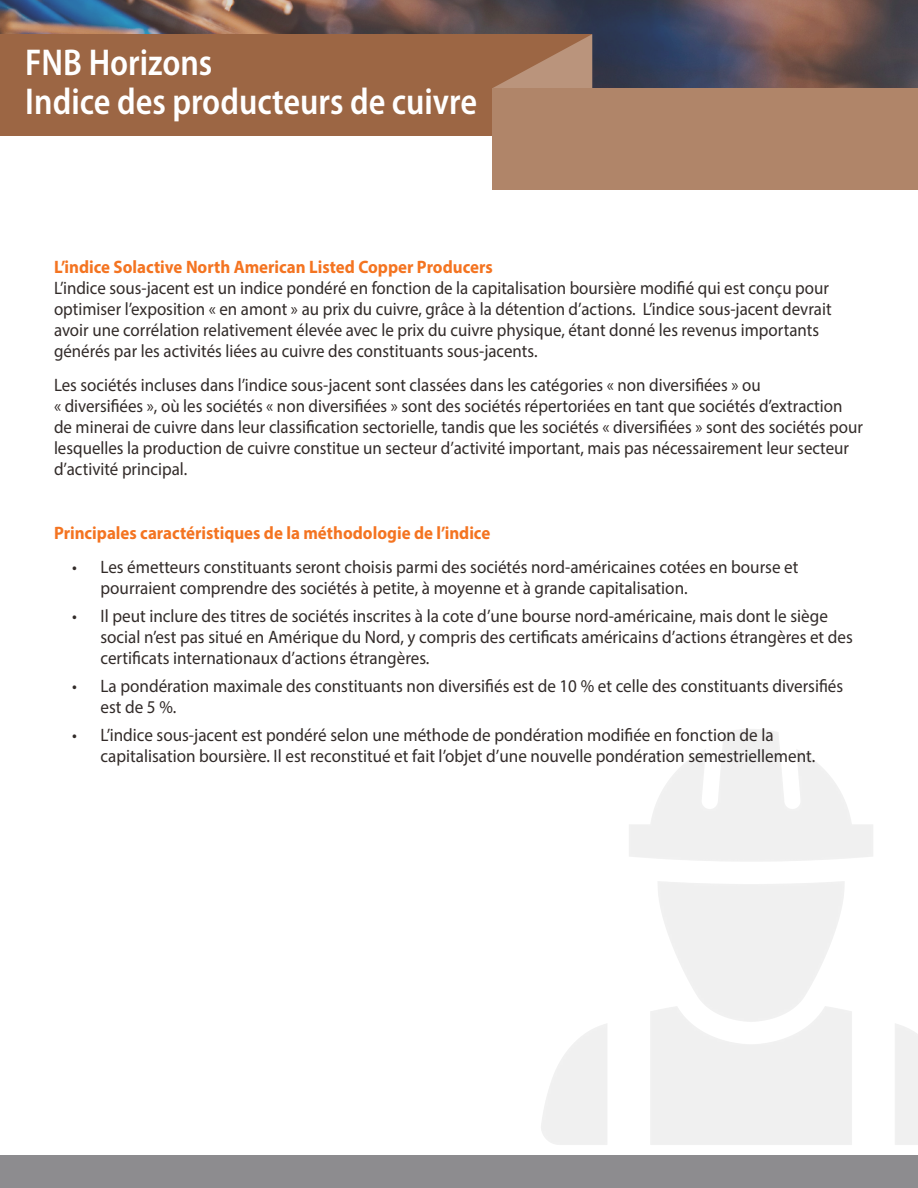
<style>
.page{position:relative;width:918px;height:1188px;background:#fff}
.page>*{position:absolute;margin:0;border:0;box-sizing:border-box;transform-origin:0 0}
.t1{font:600 semi-condensed 37.5px/39px "Myriad Pro";color:#fff;scale:.93 1}
.t2{font:18px/21px "Myriad Pro";color:#322b29;scale:.94 1}
.t3{font:18px/21px "Myriad Pro";color:#322b29;scale:.95 1}
.t4{font:700 18px "Myriad Pro";color:#f47421;scale:.94 1}
</style>
<div class="page">
<svg style="left:0;top:0;width:918px;height:89px;background:#5d5157"></svg>
<div style="left:0;top:35px;width:592px;height:101px;background:#9c6644"></div>
<svg style="left:492px;top:34px;width:100px;height:105px"></svg>
<div style="left:493px;top:89px;width:425px;height:101px;background:#b08569"></div>
<div style="left:0;top:1155px;width:918px;height:33px;background:#8d8c8f"></div>
<h1 class="t1" style="left:25px;top:42px;width:487px">FNB Horizons<br>Indice des producteurs de cuivre</h1>
<p class="t4" style="left:54px;top:255px;width:468px">L’indice Solactive North American Listed Copper Producers</p>
<p class="t2" style="left:54px;top:277px;width:829px">L’indice sous-jacent est un indice pondéré en fonction de la capitalisation boursière modifié qui est conçu pour optimiser l’exposition « en amont » au prix du cuivre, grâce à la détention d’actions. L’indice sous-jacent devrait avoir une corrélation relativement élevée avec le prix du cuivre physique, étant donné les revenus importants générés par les activités liées au cuivre des constituants sous-jacents.</p>
<p class="t2" style="left:54px;top:374px;width:862px">Les sociétés incluses dans l’indice sous-jacent sont classées dans les catégories « non diversifiées » ou<br>« diversifiées », où les sociétés « non diversifiées » sont des sociétés répertoriées en tant que sociétés d’extraction de minerai de cuivre dans leur classification sectorielle, tandis que les sociétés « diversifiées » sont des sociétés pour lesquelles la production de cuivre constitue un secteur d’activité important, mais pas nécessairement leur secteur d’activité principal.</p>
<p class="t4" style="left:54px;top:521px;width:466px">Principales caractéristiques de la méthodologie de l’indice</p>
<p class="t3" style="left:101px;top:557px;width:736px;text-indent:-29px">• Les émetteurs constituants seront choisis parmi des sociétés nord-américaines cotées en bourse et pourraient comprendre des sociétés à petite, à moyenne et à grande capitalisation.</p>
<p class="t3" style="left:101px;top:605px;width:794px;text-indent:-29px">• Il peut inclure des titres de sociétés inscrites à la cote d’une bourse nord-américaine, mais dont le siège social n’est pas situé en Amérique du Nord, y compris des certificats américains d’actions étrangères et des certificats internationaux d’actions étrangères.</p>
<p class="t3" style="left:101px;top:675px;width:783px;text-indent:-29px">• La pondération maximale des constituants non diversifiés est de 10 % et celle des constituants diversifiés est de 5 %.</p>
<p class="t3" style="left:101px;top:724px;width:754px;text-indent:-29px">• L’indice sous-jacent est pondéré selon une méthode de pondération modifiée en fonction de la capitalisation boursière. Il est reconstitué et fait l’objet d’une nouvelle pondération semestriellement.</p>
</div>
